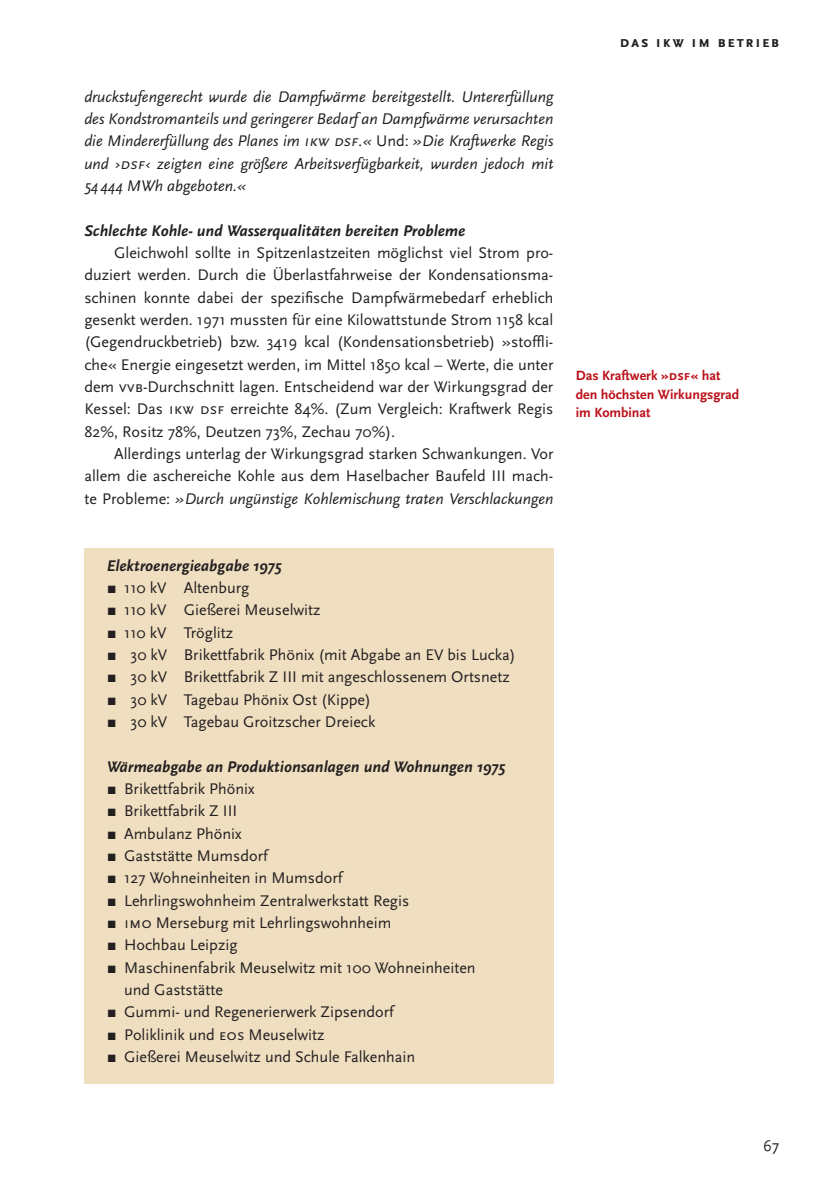
<style>
.page{position:relative;width:819px;height:1191px;background:#fff}
.page>*{position:absolute;margin:0;border:0;box-sizing:border-box;transform-origin:0 0}
.t1{font:16.1px/22.4px "Scala Sans";color:#231f20;text-align:justify}
.t2{font:italic 16.1px/22.4px "Scala Sans";color:#231f20;text-align:justify}
.t3{font:italic 700 16.1px "Scala Sans";color:#231f20}
.t4{font:16.1px "Scala Sans Bold SC";letter-spacing:.1em;color:#231f20}
.t5{font:700 14px/18.7px "Scala Sans";color:#bb1018}
.s1{font-family:"Scala Sans Regular SC Italic";font-style:normal}
.s2{font-style:normal}
.s3{font-family:"Scala Sans Regular SC"}
.s4{font-style:italic}
.s5{font-weight:700;font-style:italic}
.s6{font-family:"Scala Sans Regular Exp"}
.s7{font-family:"Scala Sans Bold SC";font-weight:400}
</style>
<div class="page">
<div style="left:84px;top:548px;width:469px;height:536px;background:#efdec0"></div>
<p class="t2" style="left:84px;top:86px;width:470px">druckstufengerecht wurde die Dampfwärme bereitgestellt. Untererfüllung des Kondstromanteils und geringerer Bedarf an Dampfwärme verursachten die Mindererfüllung des Planes im <span class="s1">ikw dsf</span>.« <span class="s2">Und:</span> »Die Kraftwerke Regis und ›<span class="s1">dsf</span>‹ zeigten eine größere Arbeitsverfügbarkeit, wurden jedoch mit 54 444 MWh abgeboten.«</p>
<p class="t3" style="left:84px;top:222px;width:382px">Schlechte Kohle- und Wasserqualitäten bereiten Probleme</p>
<p class="t1" style="left:84px;top:242px;width:470px;text-indent:30px">Gleichwohl sollte in Spitzenlastzeiten möglichst viel Strom pro&shy;duziert werden. Durch die Überlastfahrweise der Kondensationsma&shy;schinen konnte dabei der spezifische Dampfwärmebedarf erheblich gesenkt werden. 1971 mussten für eine Kilowattstunde Strom 1158 kcal (Gegendruckbetrieb) bzw. 3419 kcal (Kondensationsbetrieb) »stoffli&shy;che« Energie eingesetzt werden, im Mittel 1850 kcal – Werte, die unter dem <span class="s3">vvb</span>-Durchschnitt lagen. Entscheidend war der Wirkungsgrad der Kessel: Das <span class="s3">ikw dsf</span> erreichte 84%. (Zum Vergleich: Kraftwerk Regis 82%, Rositz 78%, Deutzen 73%, Zechau 70%).</p>
<p class="t1" style="left:84px;top:443px;width:470px;text-indent:30px">Allerdings unterlag der Wirkungsgrad starken Schwankungen. Vor allem die aschereiche Kohle aus dem Haselbacher Baufeld III mach&shy;te Probleme: <span class="s4">»Durch ungünstige Kohlemischung traten Verschlackungen</span></p>
<p class="t1" style="left:107px;top:554px;width:410px;text-align:left"><span class="s5">Elektroenergieabgabe 1975<br></span><span class="s6">r</span> 110 kV Altenburg<br><span class="s6">r</span> 110 kV Gießerei Meuselwitz<br><span class="s6">r</span> 110 kV Tröglitz<br><span class="s6">r</span> 30 kV Brikettfabrik Phönix (mit Abgabe an EV bis Lucka) <span class="s6">r</span> 30 kV Brikettfabrik Z III mit angeschlossenem Ortsnetz <span class="s6">r</span> 30 kV Tagebau Phönix Ost (Kippe)<br><span class="s6">r</span> 30 kV Tagebau Groitzscher Dreieck</p>
<p class="t3" style="left:107px;top:757px;width:399px">Wärmeabgabe an Produktionsanlagen und Wohnungen 1975</p>
<p class="t1" style="left:107px;top:778px;width:149px"><span class="s6">r</span> Brikettfabrik Phönix</p>
<p class="t1" style="left:107px;top:800px;width:132px"><span class="s6">r</span> Brikettfabrik Z III</p>
<p class="t1" style="left:107px;top:822px;width:136px"><span class="s6">r</span> Ambulanz Phönix</p>
<p class="t1" style="left:107px;top:845px;width:162px"><span class="s6">r</span> Gaststätte Mumsdorf</p>
<p class="t1" style="left:107px;top:867px;width:237px"><span class="s6">r</span> 127 Wohneinheiten in Mumsdorf</p>
<p class="t1" style="left:107px;top:889px;width:304px"><span class="s6">r</span> Lehrlingswohnheim Zentralwerkstatt Regis</p>
<p class="t1" style="left:107px;top:912px;width:286px"><span class="s6">r</span> <span class="s3">imo</span> Merseburg mit Lehrlingswohnheim</p>
<p class="t1" style="left:107px;top:934px;width:132px"><span class="s6">r</span> Hochbau Leipzig</p>
<p class="t1" style="left:107px;top:956px;width:370px"><span class="s6">r</span> Maschinenfabrik Meuselwitz mit 100 Wohneinheiten</p>
<p class="t1" style="left:124px;top:978px;width:100px">und Gaststätte</p>
<p class="t1" style="left:107px;top:1001px;width:288px"><span class="s6">r</span> Gummi- und Regenerierwerk Zipsendorf</p>
<p class="t1" style="left:107px;top:1023px;width:219px"><span class="s6">r</span> Poliklinik und <span class="s3">eos</span> Meuselwitz</p>
<p class="t1" style="left:107px;top:1045px;width:310px"><span class="s6">r</span> Gießerei Meuselwitz und Schule Falkenhain</p>
<p class="t4" style="left:619px;top:32px;width:161px">das ikw im betrieb</p>
<p class="t5" style="left:575px;top:366px;width:165px">Das Kraftwerk »<span class="s7">dsf</span>« hat den höchsten Wirkungsgrad im Kombinat</p>
<p class="t1" style="left:763px;top:1135px;width:18px">67</p>
</div>
